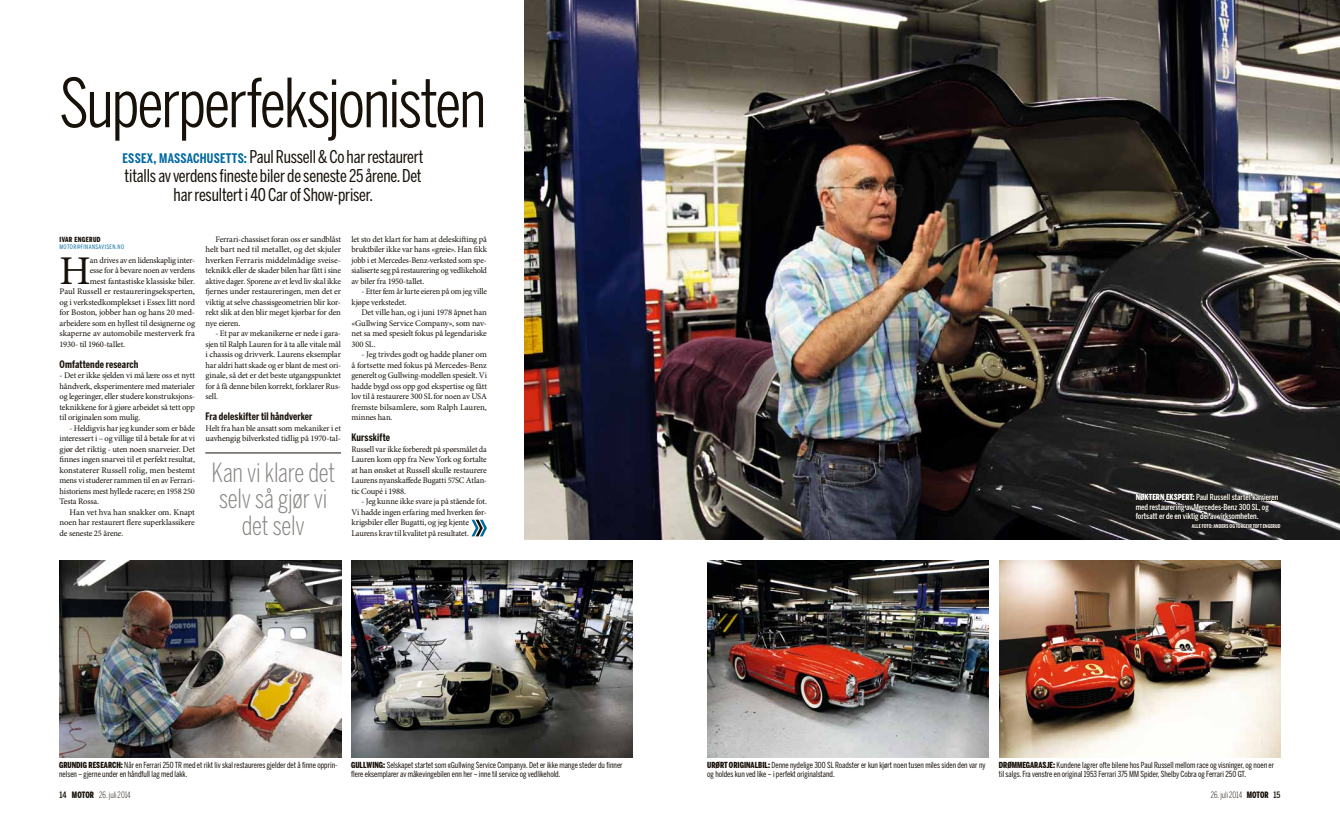
<style>
.page{position:relative;width:1340px;height:836px;background:#fff}
.page>*{position:absolute;margin:0;border:0;box-sizing:border-box;transform-origin:0 0}
.t1{font:67.11px "Benton Sans Comp";letter-spacing:-.03em;color:#171109}
.t2{font:40.86px "Minion Pro";color:#171109}
.t3{font:300 26.25px/26.2px "Benton Sans Comp";letter-spacing:-.01em;color:#868380;text-align:center}
.t4{font:17.5px/19.2px "Benton Sans Comp";letter-spacing:-.01em;color:#171109;text-align:center}
.t5{font:700 10.33px "Benton Sans Comp";letter-spacing:.01em;color:#171109}
.t6{font:300 8.75px "Benton Sans Comp";color:#171109;scale:.95 1}
.t7{font:8.58px/10.5px "Minion Pro";letter-spacing:-.02em;color:#171109;text-align:justify}
.t8{font:8.31px/9.2px "Benton Sans Comp";color:#171109}
.t9{font:500 8.31px/9.2px "Benton Sans Comp";color:#fff}
.t10{font:900 8.31px "Benton Sans Comp";color:#171109}
.t11{font:900 7px "Benton Sans Comp";letter-spacing:.05em;color:#171109}
.t12{font:6.12px "Benton Sans Comp";letter-spacing:.065em;color:#0069a1}
.t13{font:700 5.25px "Benton Sans Comp";color:#fff}
.s1{font-weight:700;font-size:13.12px;color:#0069a1}
.s2{font-weight:900}
.s3{font-weight:500}
</style>
<div class="page">
<img style="left:59px;top:561px;width:282px;height:196px">
<img style="left:524px;top:0;width:815px;height:539px">
<img style="left:999px;top:561px;width:281px;height:196px">
<img style="left:351px;top:561px;width:281px;height:196px">
<img style="left:707px;top:561px;width:281px;height:196px">
<svg style="left:1134px;top:489px;width:147px;height:44px;background:#24211f"></svg>
<svg style="left:471px;top:520px;width:16px;height:16px"></svg>
<hr style="left:205px;top:453px;width:136px;height:1px;background:#171109">
<h1 class="t1" style="left:60px;top:64px;width:428px">Superperfeksjonisten</h1>
<h3 class="t4" style="left:123px;top:147px;width:302px"><span class="s1">Essex, Massachusetts:</span> Paul Russell &amp; Co har restaurert titalls av verdens fineste biler de seneste 25 årene. Det har resultert i 40 Car of Show-priser.</h3>
<p class="t11" style="left:60px;top:235px;width:43px">IVAR ENGERUD</p>
<p class="t12" style="left:60px;top:243px;width:66px">motor@finansavisen.no</p>
<h2 class="t2" style="left:60px;top:246px;width:33px">H</h2>
<p class="t7" style="left:90px;top:255px;width:107px">an drives av en lidenskaplig inter-</p>
<p class="t7" style="left:90px;top:265px;width:107px">esse for å bevare noen av verdens</p>
<p class="t7" style="left:90px;top:276px;width:107px">mest fantastiske klassiske biler.</p>
<p class="t7" style="left:60px;top:286px;width:137px">Paul Russell er restaureringseksperten,</p>
<p class="t7" style="left:60px;top:297px;width:137px">og i verkstedkomplekset i Essex litt nord</p>
<p class="t7" style="left:60px;top:307px;width:137px">for Boston, jobber han og hans 20 med-</p>
<p class="t7" style="left:60px;top:318px;width:137px">arbeidere som en hyllest til designerne og</p>
<p class="t7" style="left:60px;top:328px;width:137px">skaperne av automobile mesterverk fra</p>
<p class="t7" style="left:60px;top:339px;width:67px">1930- til 1960-tallet.</p>
<p class="t5" style="left:60px;top:358px;width:80px">Omfattende research</p>
<p class="t7" style="left:60px;top:370px;width:137px">- Det er ikke sjelden vi må lære oss et nytt håndverk, eksperimentere med materialer og legeringer, eller studere konstruksjons&shy;teknikkene for å gjøre arbeidet så tett opp til originalen som mulig.</p>
<p class="t7" style="left:60px;top:423px;width:137px;text-indent:10px">- Heldigvis har jeg kunder som er både interessert i – og villige til å betale for at vi gjør det riktig - uten noen snarveier. Det finnes ingen snarvei til et perfekt resultat, konstaterer Russell rolig, men bestemt mens vi studerer rammen til en av Ferrari&shy;historiens mest hyllede racere; en 1958 250<br>Testa Rossa.</p>
<p class="t7" style="left:60px;top:507px;width:137px;text-indent:10px">Han vet hva han snakker om. Knapt noen har restaurert flere superklassikere de seneste 25 årene.</p>
<p class="t7" style="left:205px;top:234px;width:137px;text-indent:10px">Ferrari-chassiset foran oss er sandblåst helt bart ned til metallet, og det skjuler hverken Ferraris middelmådige sveise&shy;teknikk eller de skader bilen har fått i sine aktive dager. Sporene av et levd liv skal ikke fjernes under restaureringen, men det er viktig at selve chassisgeometrien blir kor&shy;rekt slik at den blir meget kjørbar for den nye eieren.</p>
<p class="t7" style="left:205px;top:328px;width:137px;text-indent:10px">- Et par av mekanikerne er nede i gara&shy;sjen til Ralph Lauren for å ta alle vitale mål i chassis og drivverk. Laurens eksemplar har aldri hatt skade og er blant de mest ori&shy;ginale, så det er det beste utgangspunktet for å få denne bilen korrekt, forklarer Rus&shy;sell.</p>
<p class="t5" style="left:205px;top:410px;width:108px">Fra deleskifter til håndverker</p>
<p class="t7" style="left:205px;top:423px;width:137px">Helt fra han ble ansatt som mekaniker i et uavhengig bilverksted tidlig på 1970-tal-</p>
<h3 class="t3" style="left:211px;top:459px;width:125px">Kan vi klare det selv så gjør vi det selv</h3>
<p class="t7" style="left:351px;top:234px;width:137px">let sto det klart for ham at deleskifting på bruktbiler ikke var hans «greie». Han fikk jobb i et Mercedes-Benz-verksted som spe&shy;sialiserte seg på restaurering og vedlikehold av biler fra 1950-tallet.</p>
<p class="t7" style="left:351px;top:286px;width:137px;text-indent:10px">- Etter fem år lurte eieren på om jeg ville kjøpe verkstedet.</p>
<p class="t7" style="left:351px;top:307px;width:137px;text-indent:10px">Det ville han, og i juni 1978 åpnet han «Gullwing Service Company», som nav&shy;net sa med spesielt fokus på legendariske 300 SL.</p>
<p class="t7" style="left:351px;top:349px;width:137px;text-indent:10px">- Jeg trivdes godt og hadde planer om å fortsette med fokus på Mercedes-Benz generelt og Gullwing-modellen spesielt. Vi hadde bygd oss opp god ekspertise og fått lov til å restaurere 300 SL for noen av USA fremste bilsamlere, som Ralph Lauren, minnes han.</p>
<p class="t5" style="left:351px;top:431px;width:40px">Kursskifte</p>
<p class="t7" style="left:351px;top:444px;width:137px">Russell var ikke forberedt på spørsmålet da Lauren kom opp fra New York og fortalte at han ønsket at Russell skulle restaurere Laurens nyanskaffede Bugatti 57SC Atlan&shy;tic Coupé i 1988.</p>
<p class="t7" style="left:351px;top:496px;width:137px;text-align:left;text-indent:10px">- Jeg kunne ikke svare ja på stående fot.<br>Vi hadde ingen erfaring med hverken før&shy;krigsbiler eller Bugatti, og jeg kjente Laurens krav til kvalitet på resultatet.</p>
<p class="t9" style="left:1135px;top:493px;width:144px"><span class="s2">NØKTERN EKSPERT:</span> Paul Russell startet karrieren med restaurering av Mercedes-Benz 300 SL, og fortsatt er de en viktig del av virksomheten.</p>
<p class="t13" style="left:1191px;top:523px;width:90px">Alle foto: Anders og Torgeir Toft Engerud</p>
<p class="t8" style="left:59px;top:760px;width:280px;text-indent:21px"><span class="s2">IG RESEARCH:</span> Når en Ferrari 250 TR med et rikt liv skal restaureres gjelder det å finne opprin&shy;nelsen – gjerne under en håndfull lag med lakk.</p>
<p class="t10" style="left:59px;top:760px;width:6px">GRUND</p>
<p class="t8" style="left:351px;top:760px;width:273px"><span class="s2">GULLWING:</span> Selskapet startet som «Gullwing Service Company». Det er ikke mange steder du finner flere eksemplarer av måkevingebilen enn her – inne til service og vedlikehold.</p>
<p class="t8" style="left:707px;top:760px;width:280px"><span class="s2">URØRT ORIGINALBIL:</span> Denne nydelige 300 SL Roadster er kun kjørt noen tusen miles siden den var ny og holdes kun ved like – i perfekt originalstand.</p>
<p class="t10" style="left:998px;top:760px;width:33px">DRØMMEGARA</p>
<p class="t8" style="left:998px;top:760px;width:277px;text-indent:44px"><span class="s2">SJE:</span> Kundene lagrer ofte bilene hos Paul Russell mellom race og visninger, og noen er til salgs. Fra venstre en original 1953 Ferrari 375 MM Spider, Shelby Cobra og Ferrari 250 GT.</p>
<p class="t6" style="left:60px;top:790px;width:76px"><span class="s3">14</span> <span class="s2">MOTOR</span> 26. juli 2014</p>
<p class="t6" style="left:1210px;top:790px;width:75px">26. juli 2014 <span class="s2">MOTOR</span> <span class="s3">15</span></p>
</div>
